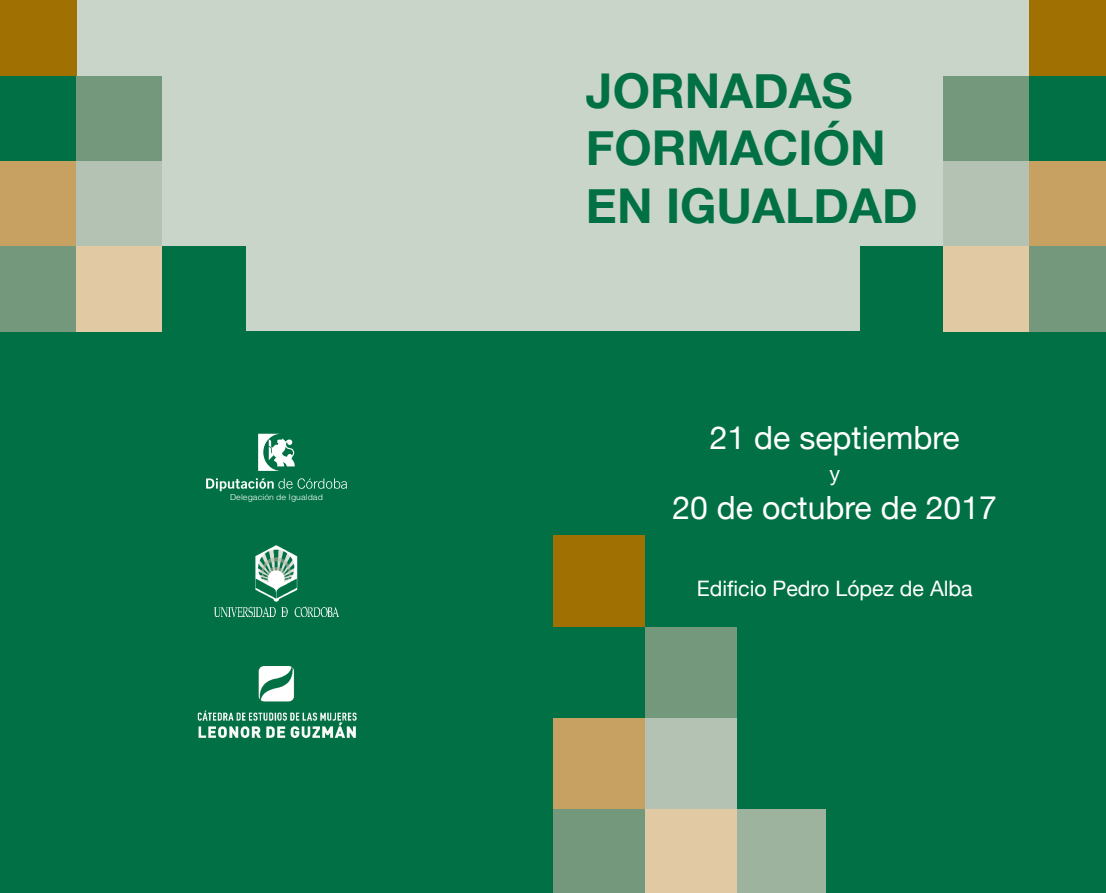
<style>
.page{position:relative;width:1106px;height:893px;background:#017145}
.page>*{position:absolute;margin:0;border:0;box-sizing:border-box;transform-origin:0 0}
.t1{font:700 48px "Helvetica Neue";color:#017145}
.t2{font:31.95px "Helvetica Neue";color:#fff}
.t3{font:21.3px "Helvetica Neue";color:#fff}
.t4{font:300 8.1px "Helvetica";color:#fff;scale:1.05 1}
</style>
<div class="page">
<div style="left:0;top:0;width:1106px;height:331px;background:#cad5c9"></div>
<svg style="left:258px;top:434px;width:37px;height:37px"></svg>
<svg style="left:206px;top:478px;width:141px;height:13px"></svg>
<img style="left:215px;top:545px;width:123px;height:71px">
<img style="left:197px;top:666px;width:160px;height:72px">
<div style="left:1029px;top:0;width:77px;height:77px;background:#a17003"></div>
<div style="left:1029px;top:76px;width:77px;height:86px;background:#017145"></div>
<div style="left:1029px;top:162px;width:77px;height:85px;background:#c6a161"></div>
<div style="left:1029px;top:247px;width:77px;height:85px;background:#74987b"></div>
<div style="left:860px;top:247px;width:85px;height:85px;background:#017145"></div>
<div style="left:943px;top:76px;width:85px;height:86px;background:#74987b"></div>
<div style="left:943px;top:162px;width:85px;height:85px;background:#b4c2b3"></div>
<div style="left:943px;top:247px;width:85px;height:85px;background:#e1c9a4"></div>
<div style="left:0;top:0;width:77px;height:77px;background:#a17003"></div>
<div style="left:0;top:76px;width:77px;height:86px;background:#017145"></div>
<div style="left:0;top:162px;width:77px;height:85px;background:#c6a161"></div>
<div style="left:0;top:247px;width:77px;height:85px;background:#74987b"></div>
<div style="left:160px;top:247px;width:85px;height:85px;background:#017145"></div>
<div style="left:77px;top:76px;width:85px;height:86px;background:#74987b"></div>
<div style="left:77px;top:162px;width:85px;height:85px;background:#b4c2b3"></div>
<div style="left:77px;top:247px;width:85px;height:85px;background:#e1c9a4"></div>
<div style="left:553px;top:535px;width:91px;height:92px;background:#a17003"></div>
<div style="left:553px;top:718px;width:91px;height:92px;background:#c6a161"></div>
<div style="left:553px;top:810px;width:91px;height:83px;background:#74987b"></div>
<div style="left:734px;top:810px;width:92px;height:83px;background:#9eb39e"></div>
<div style="left:645px;top:627px;width:91px;height:91px;background:#74987b"></div>
<div style="left:645px;top:718px;width:91px;height:92px;background:#b4c2b3"></div>
<div style="left:645px;top:810px;width:91px;height:83px;background:#e1c9a4"></div>
<p class="t4" style="left:230px;top:492px;width:90px">Delegación de Igualdad</p>
<p class="t1" style="left:586px;top:61px;width:268px">JORNADAS</p>
<p class="t1" style="left:586px;top:119px;width:301px">FORMACIÓN</p>
<p class="t1" style="left:586px;top:176px;width:333px">EN IGUALDAD</p>
<p class="t2" style="left:710px;top:418px;width:251px">21 de septiembre</p>
<p class="t3" style="left:829px;top:460px;width:12px">y</p>
<p class="t2" style="left:672px;top:489px;width:326px">20 de octubre de 2017</p>
<p class="t3" style="left:696px;top:576px;width:277px">Edificio Pedro López de Alba</p>
</div>
